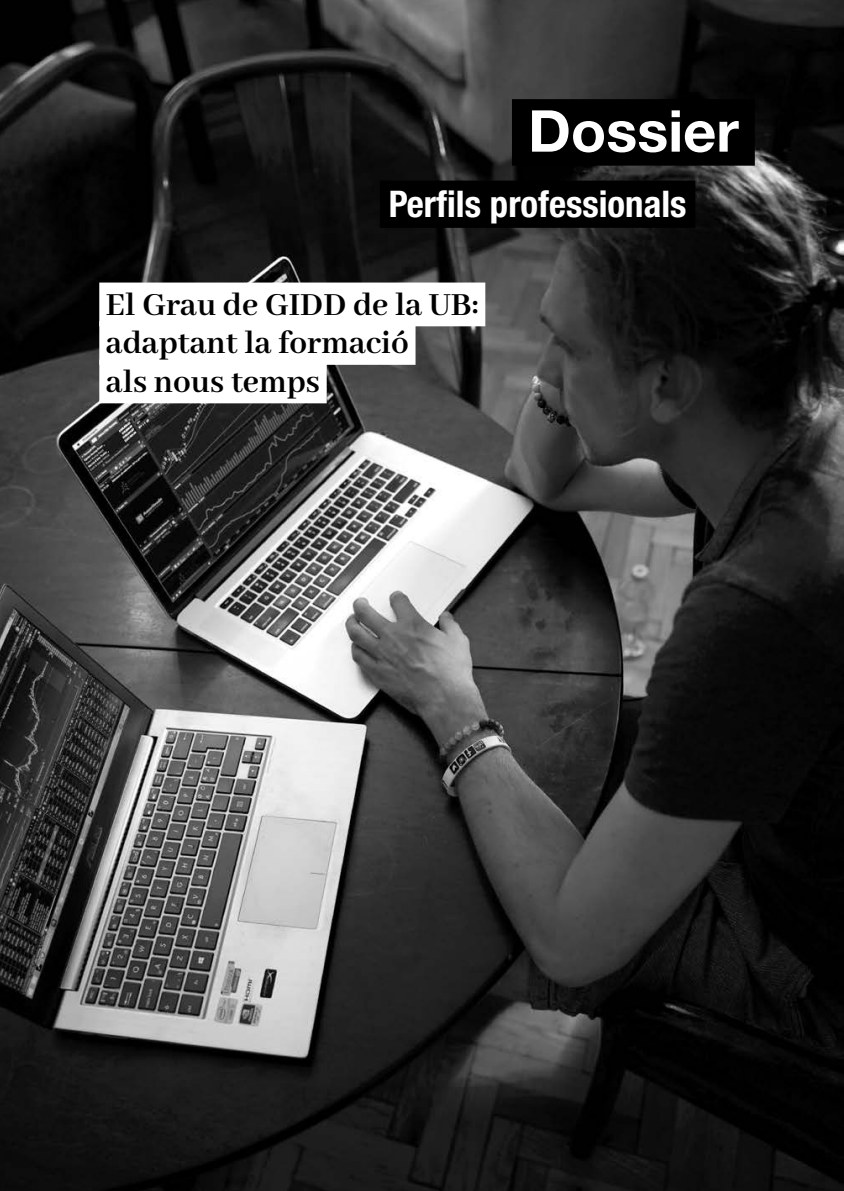
<style>
.page{position:relative;width:844px;height:1191px;background:#fff}
.page>*{position:absolute;margin:0;border:0;box-sizing:border-box;transform-origin:0 0}
.t1{font:700 57.75px "Helvetica Neue LT Std";color:#fff}
.t2{font:700 condensed 36.75px "Helvetica Neue LT Std";color:#fff}
.t3{font:700 35px/38.5px "Abhaya Libre";color:#000}
</style>
<div class="page">
<img style="left:0;top:0;width:843px;height:1191px">
<div style="left:99px;top:282px;width:386px;height:44px;background:#fff"></div>
<div style="left:99px;top:321px;width:316px;height:44px;background:#fff"></div>
<div style="left:99px;top:359px;width:227px;height:44px;background:#fff"></div>
<div style="left:380px;top:181px;width:315px;height:47px;background:#000"></div>
<div style="left:512px;top:99px;width:242px;height:67px;background:#000"></div>
<h1 class="t1" style="left:528px;top:95px;width:212px">Dossier</h1>
<p class="t2" style="left:388px;top:182px;width:299px">Perfils professionals</p>
<p class="t3" style="left:106px;top:287px;width:374px">El Grau de GIDD de la UB: adaptant la formació<br>als nous temps</p>
</div>
